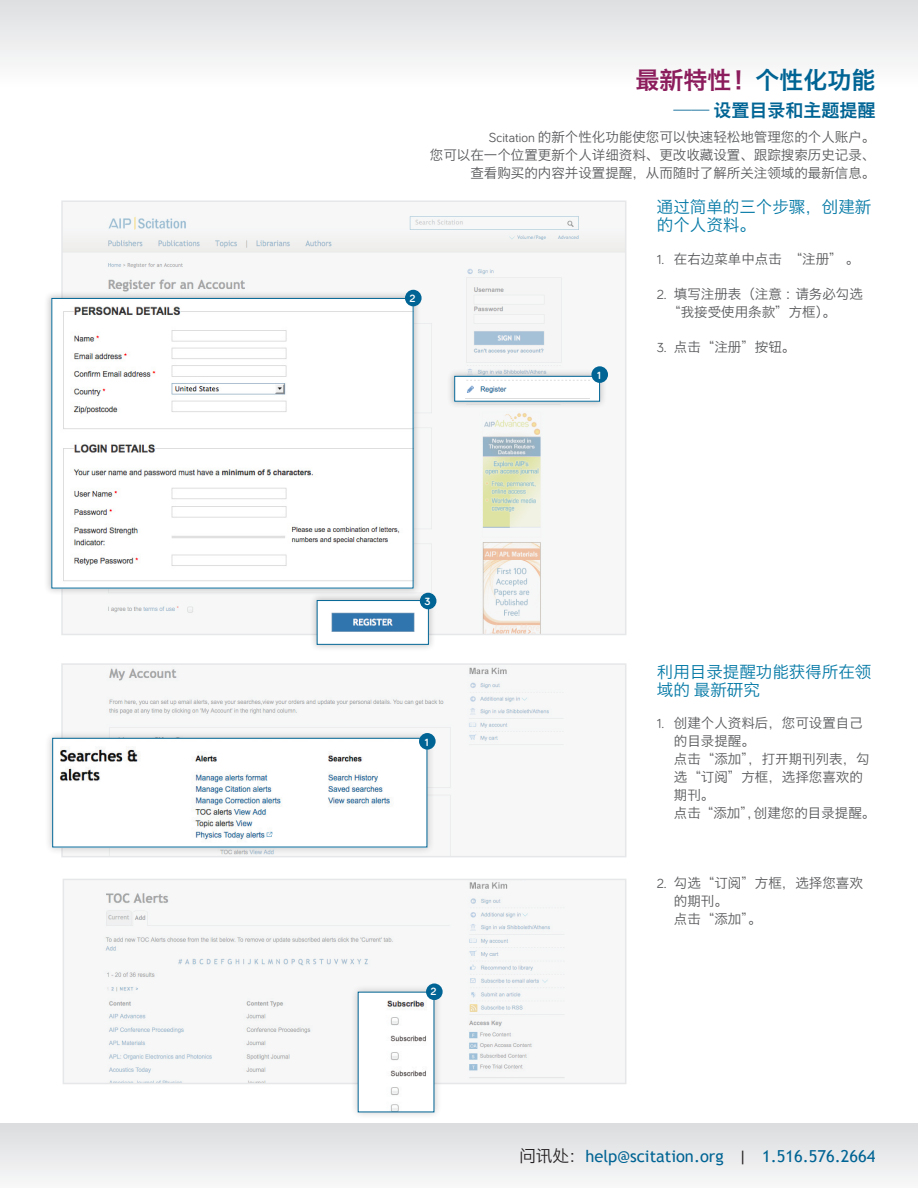
<style>
.page{position:relative;width:918px;height:1188px;background:#fff}
.page>*{position:absolute;margin:0;border:0;box-sizing:border-box;transform-origin:0 0}
.t1{font:24px "Hiragino Sans GB W6";color:#8c1d5d}
.t2{font:18px "Hiragino Sans GB W6";color:#006494}
.t3{font:16.5px/18px "Hiragino Sans GB W3";color:#0479a6}
.t4{font:16.5px "Trebuchet MS";color:#006494}
.t5{font:13.5px/18px "Hiragino Sans GB W3";color:#57585a}
.t6{font:700 10.8px "Bariol";color:#fff}
.s1{color:#006494}
.s2{font-family:"Bariol"}
.s3{font-family:"Hiragino Sans GB W3";color:#231f20}
.s4{color:#231f20}
</style>
<div class="page">
<div style="left:0;top:0;width:918px;height:87px;background:linear-gradient(to bottom,#dddfe1,#fefefe)"></div>
<div style="left:0;top:1123px;width:918px;height:65px;background:linear-gradient(to right,#e9eaeb,#e9eaeb)"></div>
<img style="left:64px;top:216px;width:559px;height:416px">
<div style="left:44px;top:290px;width:377px;height:306px;background:#231f20;opacity:.25"></div>
<img style="left:53px;top:300px;width:359px;height:286px">
<img style="left:106px;top:666px;width:458px;height:188px">
<div style="left:61px;top:663px;width:565px;height:194px;border:2px solid #e6e7e9"></div>
<div style="left:45px;top:730px;width:390px;height:125px;background:#231f20;opacity:.25"></div>
<img style="left:54px;top:740px;width:371px;height:105px">
<div style="left:52px;top:738px;width:375px;height:109px;border:1px solid #006494"></div>
<div style="left:405px;top:290px;width:17px;height:16px;background:#006494;border-radius:50%"></div>
<div style="left:419px;top:733px;width:17px;height:17px;background:#006494;border-radius:50%"></div>
<div style="left:309px;top:592px;width:127px;height:60px;background:#231f20;opacity:.25"></div>
<img style="left:319px;top:602px;width:108px;height:41px">
<div style="left:317px;top:600px;width:112px;height:45px;border:1px solid #006494"></div>
<div style="left:420px;top:593px;width:16px;height:16px;background:#006494;border-radius:50%"></div>
<div style="left:447px;top:368px;width:161px;height:41px;background:#231f20;opacity:.25"></div>
<img style="left:456px;top:378px;width:142px;height:22px">
<div style="left:454px;top:376px;width:146px;height:26px;border:1px solid #006494"></div>
<div style="left:591px;top:366px;width:17px;height:17px;background:#006494;border-radius:50%"></div>
<img style="left:104px;top:882px;width:461px;height:199px">
<div style="left:63px;top:879px;width:563px;height:205px;border:2px solid #e6e7e9"></div>
<div style="left:350px;top:984px;width:92px;height:136px;background:#231f20;opacity:.25"></div>
<img style="left:360px;top:994px;width:72px;height:116px">
<div style="left:426px;top:983px;width:17px;height:17px;background:#006494;border-radius:50%"></div>
<p class="t6" style="left:410px;top:291px;width:7px">2</p>
<h1 class="t1" style="left:635px;top:64px;width:241px">最新特性！<span class="s1">个性化功能</span></h1>
<h2 class="t2" style="left:673px;top:98px;width:204px">—— 设置目录和主题提醒</h2>
<p class="t5" style="left:430px;top:128px;width:447px;text-align:right"><span class="s2">Scitation</span> 的新个性化功能使您可以快速轻松地管理您的个人账户。<br>您可以在一个位置更新个人详细资料、更改收藏设置、跟踪搜索历史记录、查看购买的内容并设置提醒，从而随时了解所关注领域的最新信息。</p>
<p class="t6" style="left:597px;top:368px;width:5px">1</p>
<p class="t3" style="left:657px;top:198px;width:216px">通过简单的三个步骤，创建新的个人资料。</p>
<p class="t5" style="left:657px;top:249px;width:204px"><span class="s2">1.</span> 在右边菜单中点击 “注册” 。</p>
<p class="t5" style="left:667px;top:284px;width:197px;text-indent:-10px"><span class="s2">2.</span> 填写注册表（注意：请务必勾选“我接受使用条款”方框）。</p>
<p class="t5" style="left:657px;top:337px;width:140px"><span class="s2">3.</span> 点击“注册”按钮。</p>
<p class="t6" style="left:424px;top:594px;width:8px">3</p>
<p class="t6" style="left:425px;top:735px;width:5px">1</p>
<p class="t6" style="left:431px;top:984px;width:7px">2</p>
<p class="t3" style="left:657px;top:662px;width:216px">利用目录提醒功能获得所在领域的最新研究</p>
<p class="t5" style="left:674px;top:714px;width:203px;text-indent:-17px"><span class="s2">1.</span> 创建个人资料后，您可设置自己的目录提醒。<br>点击“添加”，打开期刊列表，勾选“订阅”方框，选择您喜欢的期刊。<br>点击“添加”，创建您的目录提醒。</p>
<p class="t5" style="left:674px;top:874px;width:190px;text-indent:-17px"><span class="s2">2.</span> 勾选“订阅”方框，选择您喜欢的期刊。<br>点击“添加”。</p>
<p class="t4" style="left:519px;top:1146px;width:358px"><span class="s3">问讯处：</span>help@scitation.org <span class="s4">|</span> 1.516.576.2664</p>
</div>
